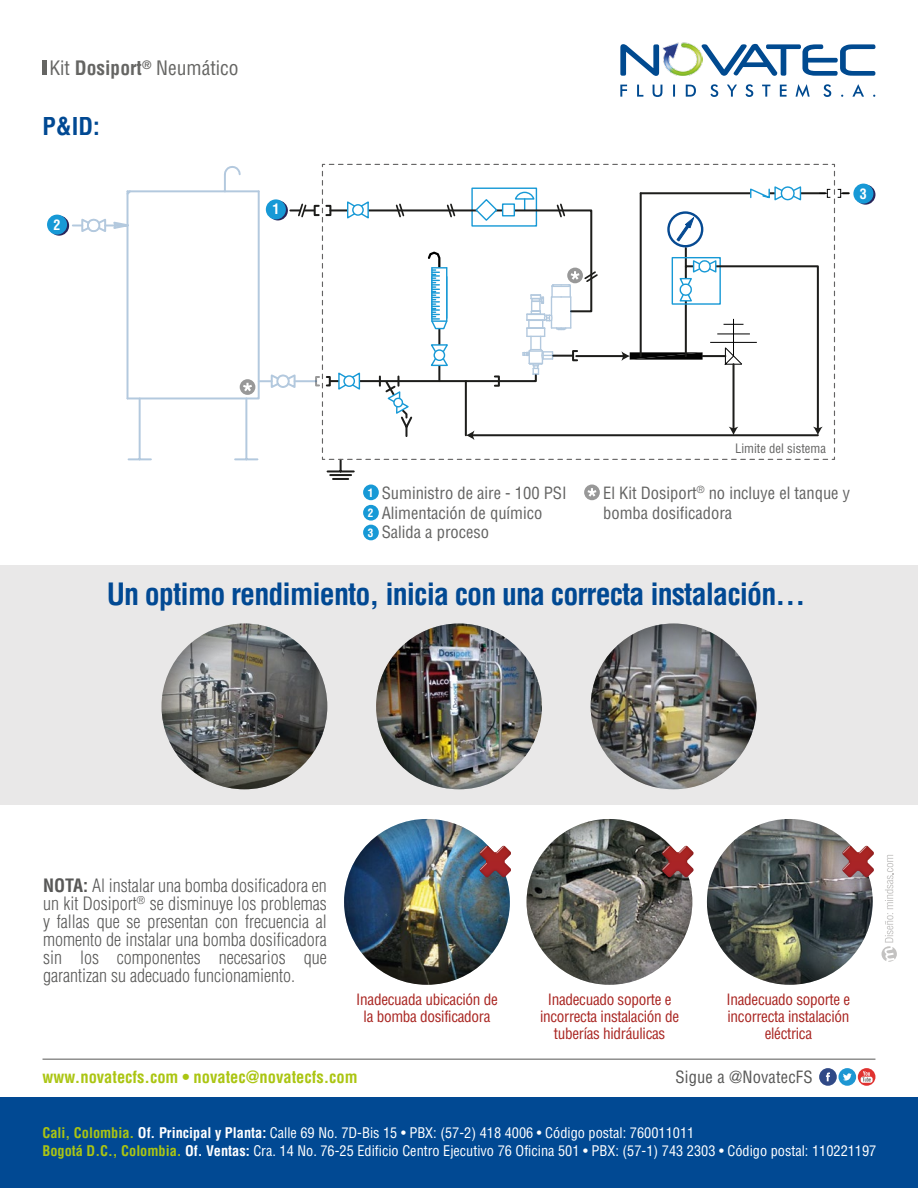
<style>
.page{position:relative;width:918px;height:1188px;background:#fff}
.page>*{position:absolute;margin:0;border:0;box-sizing:border-box;transform-origin:0 0}
.t1{font:700 condensed 30px "Helvetica LT Std";letter-spacing:-.03em;color:#014993}
.t2{font:700 condensed 24px "Helvetica LT Std";color:#014993}
.t3{font:condensed 19.5px "Helvetica LT Std";color:#656563}
.t4{font:300 condensed 18px/18px "Helvetica LT Std";color:#585857;text-align:justify}
.t5{font:condensed 16.5px/19.8px "Helvetica LT Std";color:#646463}
.t6{font:700 condensed 16.5px "Helvetica LT Std";color:#abc512}
.t7{font:condensed 16.5px "Helvetica LT Std";letter-spacing:.01em;color:#575756}
.t8{font:condensed 15.3px/17.1px "Helvetica LT Std";letter-spacing:-.02em;color:#a92521;text-align:center}
.t9{font:condensed 14.25px/18px "Helvetica LT Std";color:#fff}
.t10{font:700 condensed 14.1px "Helvetica LT Std";color:#fff}
.t11{font:condensed 12.75px "Helvetica LT Std";color:#646463}
.t12{font:700 condensed 11.4px/20.1px "Helvetica LT Std";color:#fff;text-align:justify}
.s1{font-weight:700}
.s2{font-weight:700;color:#abc512}
</style>
<div class="page">
<div style="left:0;top:565px;width:918px;height:239px;background:#e9e8e8"></div>
<svg style="left:819px;top:1068px;width:56px;height:18px"></svg>
<hr style="left:43px;top:1059px;width:832px;height:1px;background:#575756">
<div style="left:0;top:1097px;width:918px;height:91px;background:#014993"></div>
<hr style="left:43px;top:60px;width:4px;height:15px;background:#656563">
<svg style="left:620px;top:84px;width:255px;height:13px"></svg>
<svg style="left:620px;top:44px;width:255px;height:32px"></svg>
<img style="left:663px;top:42px;width:40px;height:34px">
<svg style="left:882px;top:855px;width:15px;height:107px"></svg>
<div style="left:363px;top:485px;width:16px;height:15px;background:#1799d6;border-radius:50%"></div>
<div style="left:363px;top:505px;width:16px;height:16px;background:#1799d6;border-radius:50%"></div>
<div style="left:363px;top:525px;width:16px;height:15px;background:#1799d6;border-radius:50%"></div>
<hr style="left:328px;top:470px;width:26px;height:2px;background:#1d1d1b">
<hr style="left:330px;top:474px;width:21px;height:2px;background:#1d1d1b">
<svg style="left:333px;top:478px;width:15px;height:2px"></svg>
<div style="left:314px;top:205px;width:6px;height:11px;border:2px solid #1d1d1b"></div>
<svg style="left:49px;top:216px;width:20px;height:20px"></svg>
<div style="left:47px;top:215px;width:20px;height:20px;background:#1799d6;border-radius:50%"></div>
<svg style="left:855px;top:185px;width:20px;height:20px"></svg>
<div style="left:853px;top:184px;width:20px;height:20px;background:#1799d6;border-radius:50%"></div>
<div style="left:315px;top:376px;width:5px;height:10px;border:2px solid #989898"></div>
<hr style="left:139px;top:398px;width:2px;height:61px;background:#004a92">
<hr style="left:129px;top:458px;width:22px;height:2px;background:#004a92">
<hr style="left:245px;top:398px;width:2px;height:61px;background:#004a92">
<hr style="left:235px;top:458px;width:22px;height:2px;background:#004a92">
<hr style="left:295px;top:380px;width:21px;height:2px;background:#004a92">
<svg style="left:162px;top:624px;width:165px;height:165px;background:#696a67"></svg>
<img style="left:376px;top:624px;width:166px;height:165px;border-radius:50%">
<img style="left:591px;top:624px;width:165px;height:165px;border-radius:50%">
<svg style="left:321px;top:163px;width:528px;height:308px"></svg>
<svg style="left:73px;top:166px;width:241px;height:234px"></svg>
<div style="left:584px;top:485px;width:16px;height:15px;background:#989898;border-radius:50%"></div>
<svg style="left:588px;top:488px;width:8px;height:9px"></svg>
<img style="left:344px;top:819px;width:166px;height:166px;border-radius:50%">
<svg style="left:479px;top:846px;width:32px;height:32px"></svg>
<svg style="left:527px;top:819px;width:165px;height:166px;background:#686860"></svg>
<svg style="left:662px;top:846px;width:32px;height:32px"></svg>
<svg style="left:707px;top:819px;width:166px;height:166px;background:#545955"></svg>
<svg style="left:842px;top:846px;width:32px;height:32px"></svg>
<h3 class="t3" style="left:49px;top:56px;width:191px">Kit <span class="s1">Dosiport</span><sup>®</sup> Neumático</h3>
<h2 class="t2" style="left:43px;top:111px;width:59px">P&amp;ID:</h2>
<p class="t10" style="left:54px;top:216px;width:9px">2</p>
<p class="t10" style="left:272px;top:200px;width:9px">1</p>
<p class="t10" style="left:860px;top:185px;width:9px">3</p>
<p class="t11" style="left:735px;top:440px;width:93px">Limite del sistema</p>
<p class="t12" style="left:368px;top:482px;width:7px">1<br>2<br>3</p>
<p class="t5" style="left:382px;top:483px;width:187px">Suministro de aire - 100 PSI<br>Alimentación de químico<br>Salida a proceso</p>
<p class="t5" style="left:603px;top:483px;width:248px">El Kit Dosiport<sup>®</sup> no incluye el tanque y bomba dosificadora</p>
<h1 class="t1" style="left:107px;top:575px;width:700px">Un optimo rendimiento, inicia con una correcta instalación…</h1>
<p class="t4" style="left:43px;top:876px;width:285px"><span class="s1">NOTA:</span> Al instalar una bomba dosificadora en un kit Dosiport<sup>®</sup> se disminuye los problemas y fallas que se presentan con frecuencia al momento de instalar una bomba dosificadora sin los componentes necesarios que garantizan su adecuado funcionamiento.</p>
<p class="t8" style="left:356px;top:991px;width:143px">Inadecuada ubicación de la bomba dosificadora</p>
<p class="t8" style="left:540px;top:991px;width:141px">Inadecuado soporte e incorrecta instalación de tuberías hidráulicas</p>
<p class="t8" style="left:727px;top:991px;width:125px">Inadecuado soporte e incorrecta instalación eléctrica</p>
<p class="t6" style="left:43px;top:1067px;width:317px">www.novatecfs.com • novatec@novatecfs.com</p>
<p class="t7" style="left:676px;top:1067px;width:138px">Sigue a @NovatecFS</p>
<p class="t9" style="left:43px;top:1123px;width:835px"><span class="s2">Cali, Colombia.</span> <span class="s1">Of. Principal y Planta:</span> Calle 69 No. 7D-Bis 15 • PBX: (57-2) 418 4006 • Código postal: 760011011<br><span class="s2">Bogotá D.C., Colombia.</span> <span class="s1">Of. Ventas:</span> Cra. 14 No. 76-25 Edificio Centro Ejecutivo 76 Oficina 501 • PBX: (57-1) 743 2303 • Código postal: 110221197</p>
</div>
